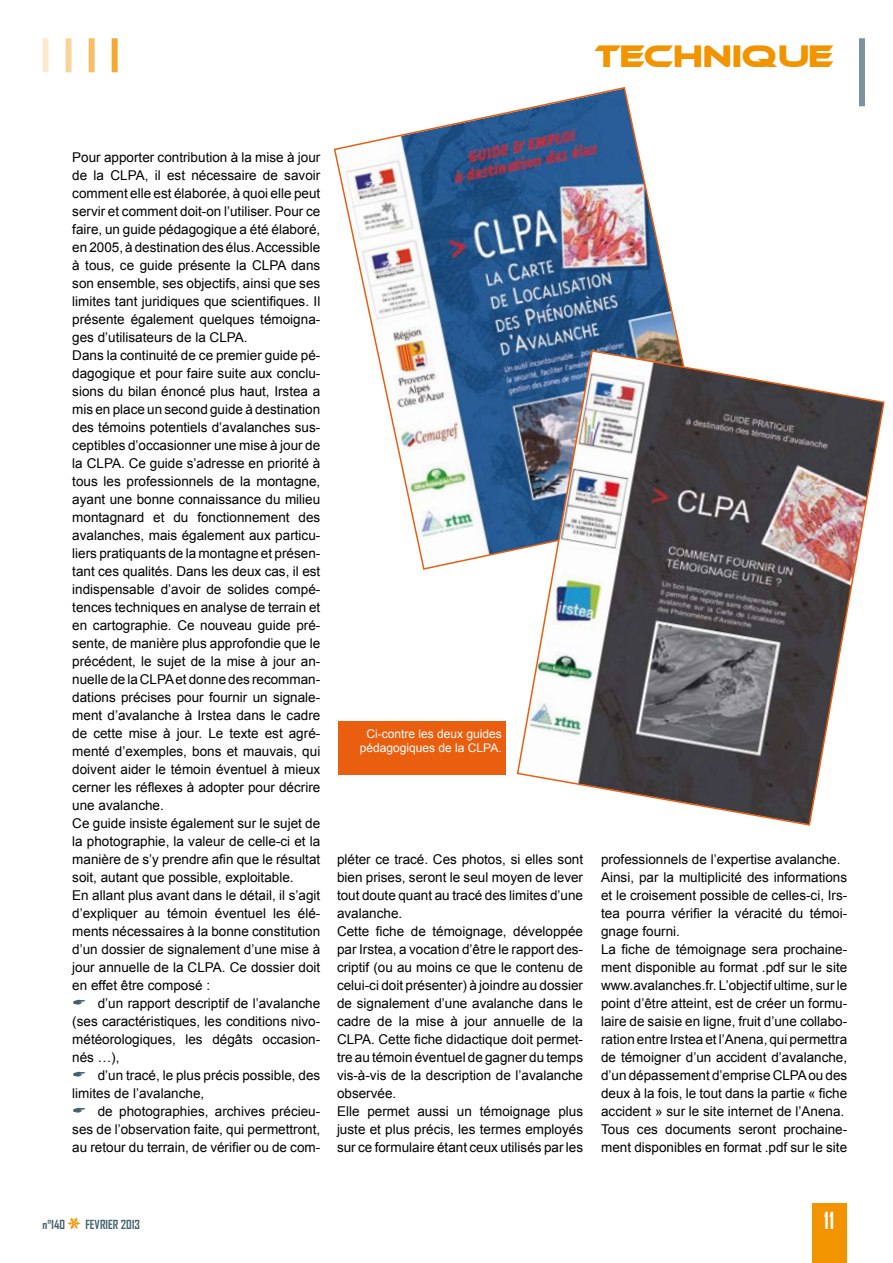
<style>
.page{position:relative;width:893px;height:1263px;background:#fff}
.page>*{position:absolute;margin:0;border:0;box-sizing:border-box;transform-origin:0 0}
.t1{font:30px "Ethnocentric";color:#f29400}
.t2{font:700 22.5px "Agency FB";color:#fff}
.t3{font:13.5px/18px "Arial";color:#000}
.t4{font:12px/14.4px "Arial";color:#fff;text-align:center}
.t5{font:700 12px "Agency FB";color:#45616e}
</style>
<div class="page">
<svg style="left:68px;top:1218px;width:12px;height:11px"></svg>
<div style="left:859px;top:38px;width:6px;height:68px;background:#7d929d"></div>
<div style="left:112px;top:38px;width:6px;height:34px;background:#f4a933"></div>
<div style="left:89px;top:38px;width:6px;height:34px;background:#f7be66"></div>
<div style="left:66px;top:38px;width:6px;height:34px;background:#f9d49a"></div>
<div style="left:43px;top:38px;width:6px;height:34px;background:#fceacd"></div>
<div style="left:812px;top:1203px;width:34px;height:60px;background:#f29400"></div>
<img style="left:333px;top:87px;width:348px;height:483px">
<img style="left:516px;top:349px;width:369px;height:477px">
<div style="left:339px;top:721px;width:167px;height:54px;background:#e95e0f"></div>
<h1 class="t1" style="left:595px;top:41px;width:240px">TECHNIQUE</h1>
<p class="t3" style="left:72px;top:148px;width:250px">Pour apporter contribution à la mise à jour de la CLPA, il est nécessaire de savoir comment elle est élaborée, à quoi elle peut servir et comment doit-on l’utiliser. Pour ce faire, un guide pédagogique a été élaboré, en 2005, à destination des élus. Accessible à tous, ce guide présente la CLPA dans son ensemble, ses objectifs, ainsi que ses limites tant juridiques que scientifiques. Il présente également quelques témoigna&shy;ges d’utilisateurs de la CLPA.<br>Dans la continuité de ce premier guide pé&shy;dagogique et pour faire suite aux conclu&shy;sions du bilan énoncé plus haut, Irstea a mis en place un second guide à destination des témoins potentiels d’avalanches sus&shy;ceptibles d’occasionner une mise à jour de la CLPA. Ce guide s’adresse en priorité à tous les professionnels de la montagne, ayant une bonne connaissance du milieu montagnard et du fonctionnement des avalanches, mais également aux particu&shy;liers pratiquants de la montagne et présen&shy;tant ces qualités. Dans les deux cas, il est indispensable d’avoir de solides compé&shy;tences techniques en analyse de terrain et en cartographie. Ce nouveau guide pré&shy;sente, de manière plus approfondie que le précédent, le sujet de la mise à jour an&shy;nuelle de la CLPA et donne des recomman&shy;dations précises pour fournir un signale&shy;ment d’avalanche à Irstea dans le cadre de cette mise à jour. Le texte est agré&shy;menté d’exemples, bons et mauvais, qui doivent aider le témoin éventuel à mieux cerner les réflexes à adopter pour décrire une avalanche.<br>Ce guide insiste également sur le sujet de la photographie, la valeur de celle-ci et la manière de s’y prendre afin que le résultat soit, autant que possible, exploitable.<br>En allant plus avant dans le détail, il s’agit d’expliquer au témoin éventuel les élé&shy;ments nécessaires à la bonne constitution d’un dossier de signalement d’une mise à jour annuelle de la CLPA. Ce dossier doit en effet être composé :</p>
<p class="t3" style="left:72px;top:994px;width:250px;text-align:justify;text-indent:26px">d’un rapport descriptif de l’avalanche (ses caractéristiques, les conditions nivo&shy;météorologiques, les dégâts occasion&shy;nés …),</p>
<p class="t3" style="left:72px;top:1066px;width:250px;text-indent:26px">d’un tracé, le plus précis possible, des limites de l’avalanche,</p>
<p class="t3" style="left:72px;top:1102px;width:250px;text-align:justify;text-indent:26px">de photographies, archives précieu&shy;ses de l’observation faite, qui permettront, au retour du terrain, de vérifier ou de com-</p>
<p class="t4" style="left:360px;top:727px;width:143px">Ci-contre les deux guides pédagogiques de la CLPA.</p>
<p class="t3" style="left:337px;top:850px;width:248px">pléter ce tracé. Ces photos, si elles sont bien prises, seront le seul moyen de lever tout doute quant au tracé des limites d’une avalanche.<br>Cette fiche de témoignage, développée par Irstea, a vocation d’être le rapport des&shy;criptif (ou au moins ce que le contenu de celui-ci doit présenter) à joindre au dossier de signalement d’une avalanche dans le cadre de la mise à jour annuelle de la CLPA. Cette fiche didactique doit permet&shy;tre au témoin éventuel de gagner du temps vis-à-vis de la description de l’avalanche observée.<br>Elle permet aussi un témoignage plus juste et plus précis, les termes employés sur ce formulaire étant ceux utilisés par les</p>
<p class="t3" style="left:601px;top:850px;width:248px">professionnels de l’expertise avalanche.<br>Ainsi, par la multiplicité des informations et le croisement possible de celles-ci, Irs&shy;tea pourra vérifier la véracité du témoi&shy;gnage fourni.<br>La fiche de témoignage sera prochaine&shy;ment disponible au format .pdf sur le site www.avalanches.fr. L’objectif ultime, sur le point d’être atteint, est de créer un formu&shy;laire de saisie en ligne, fruit d’une collabo&shy;ration entre Irstea et l’Anena, qui permettra de témoigner d’un accident d’avalanche, d’un dépassement d’emprise CLPA ou des deux à la fois, le tout dans la partie « fiche accident » sur le site internet de l’Anena.<br>Tous ces documents seront prochaine&shy;ment disponibles en format .pdf sur le site</p>
<p class="t5" style="left:43px;top:1217px;width:24px">n°140</p>
<p class="t5" style="left:85px;top:1217px;width:56px">FEVRIER 2013</p>
<h2 class="t2" style="left:824px;top:1207px;width:12px">11</h2>
</div>
